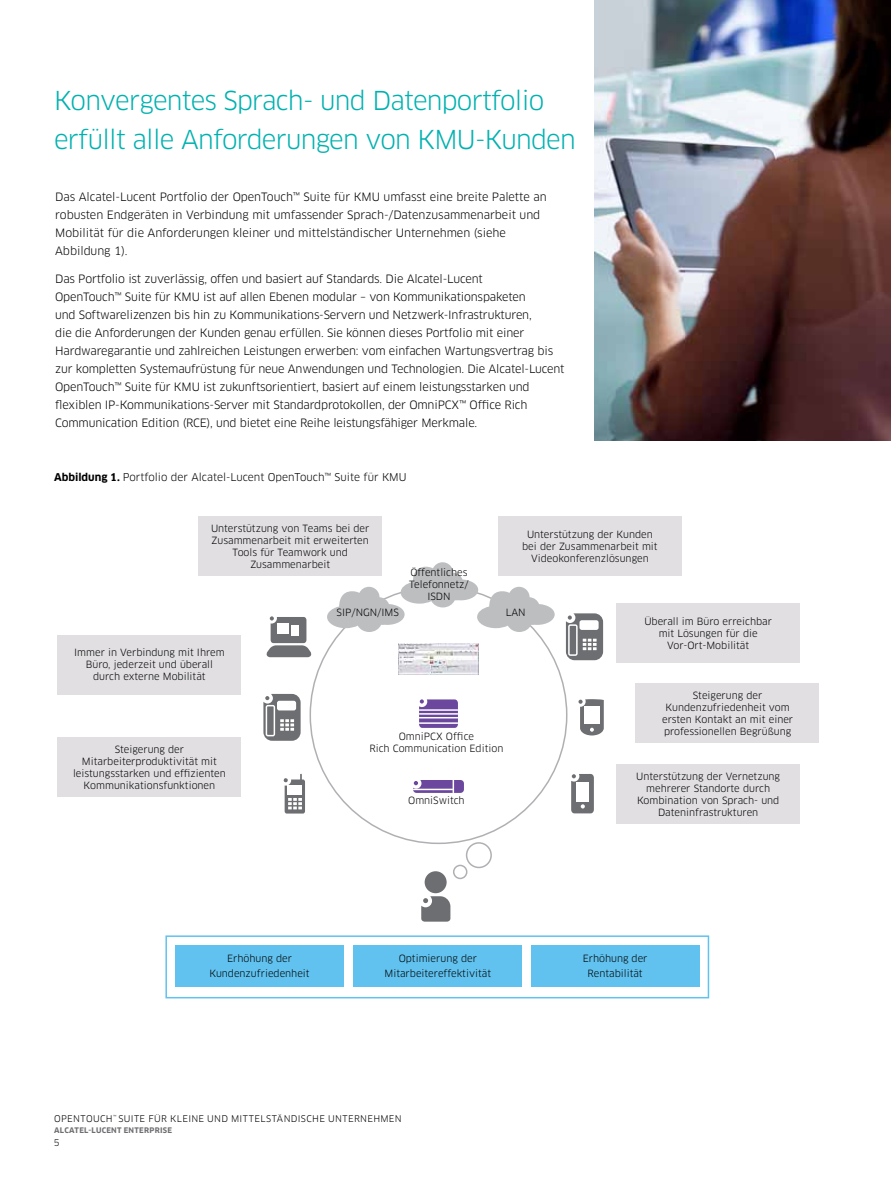
<style>
.page{position:relative;width:891px;height:1188px;background:#fff}
.page>*{position:absolute;margin:0;border:0;box-sizing:border-box;transform-origin:0 0}
.t1{font:25.5px/39px "Clan OT";letter-spacing:-.03em;color:#00b1b0}
.t2{font:11.25px/18px "Clan OT";letter-spacing:-.015em;color:#000}
.t3{font:10.5px "Clan OT";color:#000}
.t4{font:9.75px/12px "Clan OT";color:#000;text-align:center}
.t5{font:9px "Clan OT";letter-spacing:.04em;color:#000}
.t6{font:700 7.5px "Clan OT";letter-spacing:.04em;color:#6d6e71}
.s1{font-weight:700}
</style>
<div class="page">
<svg style="left:327px;top:562px;width:228px;height:70px"></svg>
<div style="left:175px;top:945px;width:168px;height:42px;background:#61c2ef"></div>
<div style="left:453px;top:865px;width:14px;height:14px;border:2px solid #b1afb3;border-radius:50%"></div>
<div style="left:466px;top:842px;width:26px;height:26px;border:2px solid #b1afb3;border-radius:50%"></div>
<img style="left:399px;top:643px;width:80px;height:32px">
<div style="left:198px;top:516px;width:184px;height:60px;background:#e1dfe2"></div>
<div style="left:498px;top:516px;width:184px;height:60px;background:#e1dfe2"></div>
<div style="left:616px;top:603px;width:184px;height:60px;background:#e1dfe2"></div>
<div style="left:616px;top:764px;width:184px;height:60px;background:#e1dfe2"></div>
<div style="left:635px;top:683px;width:184px;height:60px;background:#e1dfe2"></div>
<div style="left:57px;top:635px;width:184px;height:60px;background:#e1dfe2"></div>
<div style="left:57px;top:737px;width:184px;height:60px;background:#e1dfe2"></div>
<div style="left:354px;top:945px;width:168px;height:42px;background:#61c2ef"></div>
<div style="left:531px;top:945px;width:168px;height:42px;background:#61c2ef"></div>
<div style="left:165px;top:935px;width:544px;height:63px;border:2px solid #61c2ef"></div>
<svg style="left:413px;top:780px;width:51px;height:13px"></svg>
<svg style="left:419px;top:699px;width:39px;height:29px"></svg>
<hr style="left:419px;top:722px;width:39px;height:2px;background:#fff">
<hr style="left:419px;top:717px;width:39px;height:1px;background:#fff">
<hr style="left:419px;top:713px;width:39px;height:2px;background:#fff">
<hr style="left:419px;top:709px;width:39px;height:2px;background:#fff">
<svg style="left:266px;top:616px;width:45px;height:41px"></svg>
<div style="left:291px;top:625px;width:8px;height:11px;background:#fff"></div>
<div style="left:277px;top:624px;width:12px;height:10px;background:#fff"></div>
<svg style="left:283px;top:774px;width:22px;height:40px"></svg>
<svg style="left:571px;top:774px;width:23px;height:39px"></svg>
<svg style="left:578px;top:699px;width:26px;height:37px"></svg>
<svg style="left:263px;top:694px;width:38px;height:47px"></svg>
<svg style="left:566px;top:613px;width:37px;height:47px"></svg>
<div style="left:425px;top:871px;width:22px;height:22px;background:#6d6e71;border-radius:50%"></div>
<svg style="left:421px;top:896px;width:29px;height:26px"></svg>
<img style="left:595px;top:0;width:296px;height:441px">
<h1 class="t1" style="left:54px;top:81px;width:523px">Konvergentes Sprach- und Datenportfolio erfüllt alle Anforderungen von KMU- Kunden</h1>
<p class="t2" style="left:55px;top:188px;width:493px">Das Alcatel‑Lucent Portfolio der OpenTouch™ Suite für KMU umfasst eine breite Palette an robusten Endgeräten in Verbindung mit umfassender Sprach-/Datenzusammenarbeit und Mobilität für die Anforderungen kleiner und mittelständischer Unternehmen (siehe Abbildung 1).</p>
<p class="t2" style="left:55px;top:270px;width:511px">Das Portfolio ist zuverlässig, offen und basiert auf Standards. Die Alcatel‑Lucent<br>OpenTouch™ Suite für KMU ist auf allen Ebenen modular – von Kommunikationspaketen<br>und Softwarelizenzen bis hin zu Kommunikations-Servern und Netzwerk- Infrastrukturen,<br>die die Anforderungen der Kunden genau erfüllen. Sie können dieses Portfolio mit einer Hardwaregarantie und zahlreichen Leistungen erwerben: vom einfachen Wartungsvertrag bis zur kompletten Systemaufrüstung für neue Anwendungen und Technologien. Die Alcatel‑Lucent OpenTouch™ Suite für KMU ist zukunftsorientiert, basiert auf einem leistungsstarken und flexiblen IP- Kommunikations-Server mit Standardprotokollen, der OmniPCX™ Office Rich Communication Edition (RCE), und bietet eine Reihe leistungsfähiger Merkmale.</p>
<p class="t3" style="left:54px;top:471px;width:354px"><span class="s1">ABBILDUNG 1.</span> Portfolio der Alcatel‑Lucent OpenTouch™ Suite für KMU</p>
<p class="t4" style="left:211px;top:523px;width:160px">Unterstützung von Teams bei der<br>Zusammenarbeit mit erweiterten<br>Tools für Teamwork und<br>Zusammenarbeit</p>
<p class="t4" style="left:522px;top:529px;width:137px">Unterstützung der Kunden bei der Zusammenarbeit mit<br>Videokonferenzlösungen</p>
<p class="t4" style="left:409px;top:566px;width:61px">Öffentliches<br>Telefonnetz/<br>ISDN</p>
<p class="t4" style="left:74px;top:647px;width:152px">Immer in Verbindung mit Ihrem<br>Büro, jederzeit und überall durch externe Mobilität</p>
<p class="t4" style="left:73px;top:744px;width:154px">Steigerung der<br>Mitarbeiterproduktivität mit leistungsstarken und effizienten<br>Kommunikationsfunktionen</p>
<p class="t4" style="left:337px;top:606px;width:64px">SIP/NGN/IMS</p>
<p class="t4" style="left:506px;top:606px;width:19px">LAN</p>
<p class="t4" style="left:369px;top:730px;width:136px">OmniPCX Office<br>Rich Communication Edition</p>
<p class="t4" style="left:408px;top:794px;width:58px">OmniSwitch</p>
<p class="t4" style="left:644px;top:616px;width:129px">Ü berall im Büro erreichbar mit Lösungen für die<br>Vor-Ort- Mobilität</p>
<p class="t4" style="left:662px;top:690px;width:133px">Steigerung der<br>Kundenzufriedenheit vom ersten Kontakt an mit einer professionellen Begrüßung</p>
<p class="t4" style="left:636px;top:771px;width:145px">Unterstützung der Vernetzung mehrerer Standorte durch<br>Kombination von Sprach- und<br>Dateninfrastrukturen</p>
<p class="t4" style="left:209px;top:951px;width:102px;line-height:15px">Erhöhung der<br>Kundenzufriedenheit</p>
<p class="t4" style="left:385px;top:951px;width:108px;line-height:15px">Optimierung der<br>Mitarbeitereffektivität</p>
<p class="t4" style="left:583px;top:951px;width:66px;line-height:15px">Erhöhung der<br>Rentabilität</p>
<p class="t5" style="left:54px;top:1113px;width:207px">opentouch<sup>™</sup> Suite für Klei ne u nd Mittels</p>
<p class="t5" style="left:272px;top:1113px;width:131px">tändische Unternehmen</p>
<p class="t6" style="left:54px;top:1126px;width:120px">ALCATEL-LUCENT ENTERPRISE</p>
<p class="t5" style="left:54px;top:1138px;width:7px">5</p>
</div>
